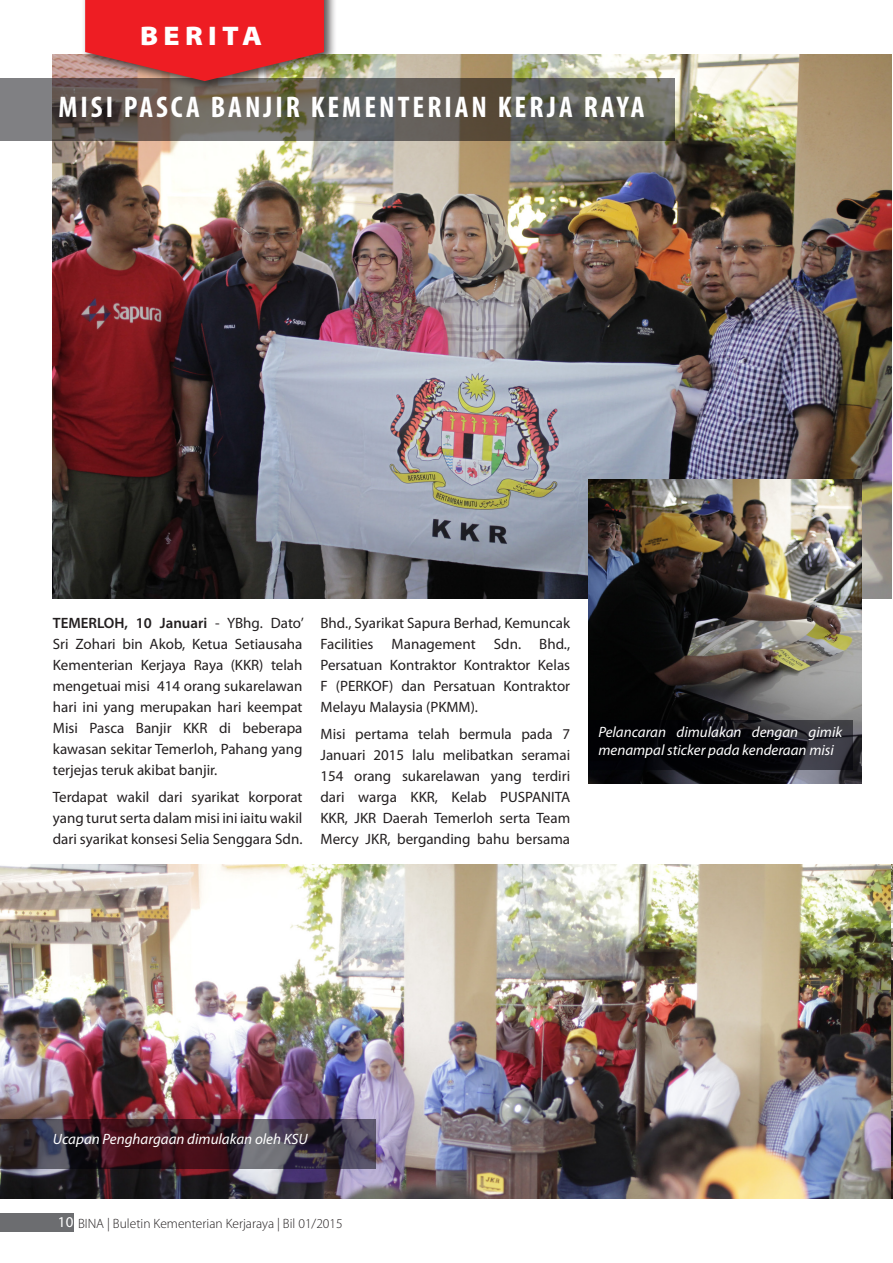
<style>
.page{position:relative;width:893px;height:1263px;background:#fff}
.page>*{position:absolute;margin:0;border:0;box-sizing:border-box;transform-origin:0 0}
.t1{font:700 condensed 30px "Myriad Pro";letter-spacing:.1em;color:#fff}
.t2{font:900 semi-expanded 27px "Myriad Pro";letter-spacing:.2em;color:#fff}
.t3{font:15px/21px "Myriad Pro";color:#231f20;text-align:justify}
.t4{font:italic 15px/18px "Myriad Pro";color:#fff}
.t5{font:300 13.5px "Myriad Pro";color:#231f20}
.s1{font-weight:600}
.s2{font-weight:400;font-size:15px;color:#fff}
</style>
<div class="page">
<div style="left:0;top:1214px;width:74px;height:18px;background:#6c6d70"></div>
<img style="left:53px;top:54px;width:839px;height:544px">
<img style="left:0;top:865px;width:893px;height:333px">
<img style="left:588px;top:479px;width:273px;height:305px">
<svg style="left:0;top:78px;width:675px;height:62px;background:#646159"></svg>
<svg style="left:588px;top:720px;width:264px;height:50px;background:#101015"></svg>
<svg style="left:0;top:1119px;width:376px;height:50px;background:#3f2a35"></svg>
<hr style="left:892px;top:1112px;width:1px;height:49px;background:#000007">
<div style="left:81px;top:0;width:256px;height:93px;background:#231f20;opacity:.75"></div>
<svg style="left:85px;top:0;width:239px;height:81px;background:#de2f30"></svg>
<p class="t2" style="left:140px;top:20px;width:124px">BERITA</p>
<p class="t1" style="left:58px;top:90px;width:588px">MISI PASCA BANJIR KEMENTERIAN KERJA RAYA</p>
<p class="t3" style="left:53px;top:613px;width:252px"><span class="s1">TEMERLOH, 10 Januari</span> - YBhg. Dato’ Sri Zohari bin Akob, Ketua Setiausaha Kementerian Kerjaya Raya (KKR) telah mengetuai misi 414 orang sukarelawan hari ini yang merupakan hari keempat Misi Pasca Banjir KKR di beberapa kawasan sekitar Temerloh, Pahang yang terjejas teruk akibat banjir.</p>
<p class="t3" style="left:53px;top:787px;width:251px">Terdapat wakil dari syarikat korporat yang turut serta dalam misi ini iaitu wakil dari syarikat konsesi Selia Senggara Sdn.</p>
<p class="t3" style="left:320px;top:613px;width:251px">Bhd., Syarikat Sapura Berhad, Kemuncak Facilities Management Sdn. Bhd., Persatuan Kontraktor Kontraktor Kelas F (PERKOF) dan Persatuan Kontraktor Melayu Malaysia (PKMM).</p>
<p class="t3" style="left:320px;top:724px;width:251px">Misi pertama telah bermula pada 7<br>Januari 2015 lalu melibatkan seramai 154 orang sukarelawan yang terdiri dari warga KKR, Kelab PUSPANITA KKR, JKR Daerah Temerloh serta Team Mercy JKR, berganding bahu bersama</p>
<p class="t4" style="left:598px;top:723px;width:245px">Pelancaran dimulakan dengan gimik menampal sticker pada kenderaan misi</p>
<p class="t4" style="left:53px;top:1130px;width:256px">Ucapan Penghargaan dimulakan oleh KSU</p>
<p class="t5" style="left:58px;top:1216px;width:286px"><span class="s2">10</span> BINA | Buletin Kementerian Kerjaraya | Bil 01/2015</p>
</div>
